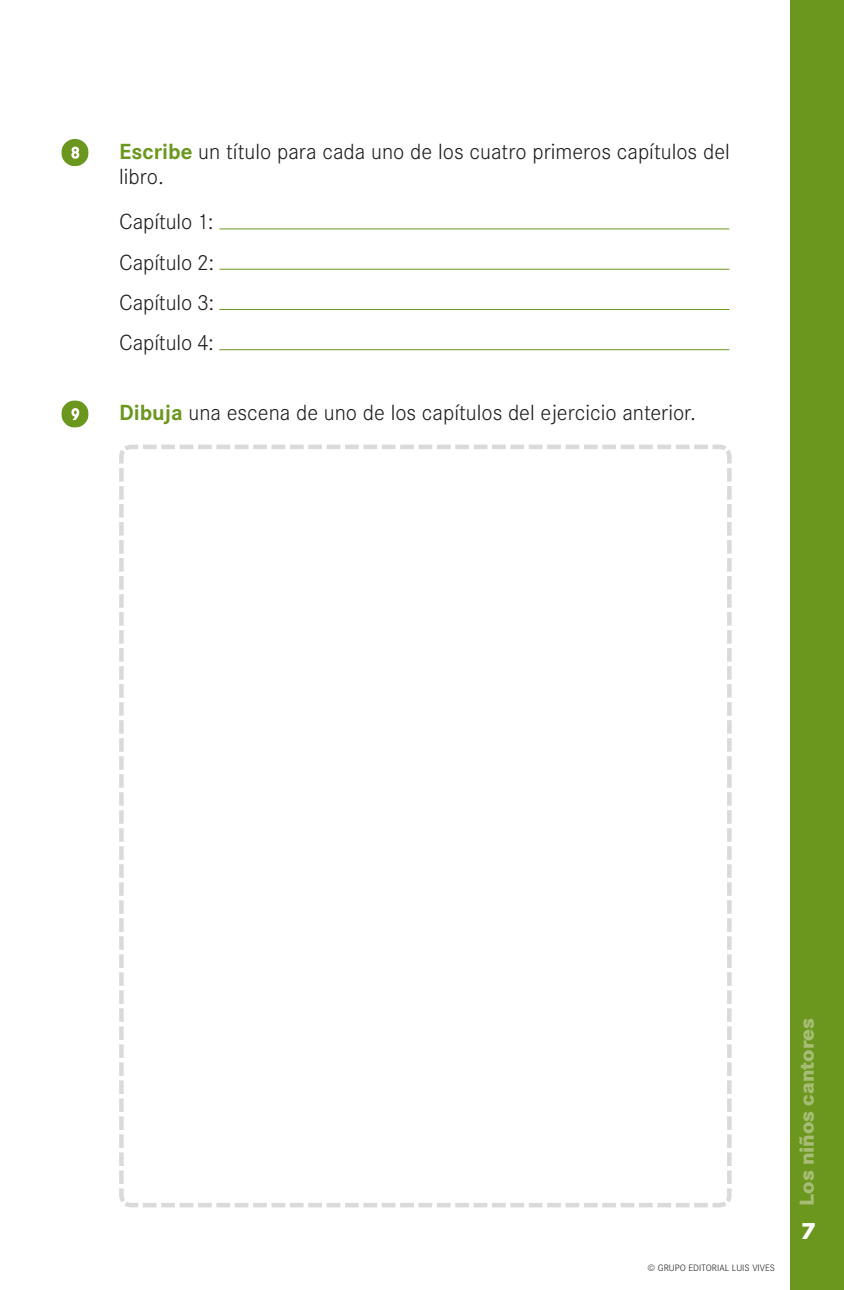
<style>
.page{position:relative;width:844px;height:1290px;background:#fff}
.page>*{position:absolute;margin:0;border:0;box-sizing:border-box;transform-origin:0 0}
.t1{font:800 24.5px "Corporate S";color:#fff}
.t2{font:300 22.75px/40.2px "Corporate S";color:#1d1d1b}
.t3{font:800 21px "Corporate S";color:#a7bd76}
.t4{font:300 9.62px "Corporate S";color:#1d1d1b}
.s1{font-weight:700;color:#6b971f}
</style>
<div class="page">
<div style="left:789px;top:0;width:54px;height:1290px;background:#6b971f"></div>
<svg style="left:61px;top:139px;width:28px;height:27px"></svg>
<hr style="left:219px;top:228px;width:510px;height:1px;background:#6b971f">
<hr style="left:219px;top:269px;width:510px;height:1px;background:#6b971f">
<hr style="left:219px;top:309px;width:510px;height:1px;background:#6b971f">
<hr style="left:219px;top:349px;width:510px;height:1px;background:#6b971f">
<svg style="left:61px;top:400px;width:28px;height:28px"></svg>
<svg style="left:119px;top:444px;width:613px;height:764px"></svg>
<p class="t2" style="left:119px;top:139px;width:612px;line-height:25.4px"><span class="s1">Escribe</span> un título para cada uno de los cuatro primeros capítulos del libro.</p>
<p class="t2" style="left:119px;top:202px;width:97px;text-align:justify">Capítulo 1:<br>Capítulo 2:<br>Capítulo 3:<br>Capítulo 4:</p>
<p class="t2" style="left:119px;top:393px;width:578px"><span class="s1">Dibuja</span> una escena de uno de los capítulos del ejercicio anterior.</p>
<p class="t4" style="left:647px;top:1263px;width:129px">© Grupo Editorial Luis Vives</p>
<p class="t3" style="left:793px;top:1205px;width:189px;rotate:-90deg">Los niños cantores</p>
<p class="t1" style="left:800px;top:1216px;width:17px">7</p>
</div>
